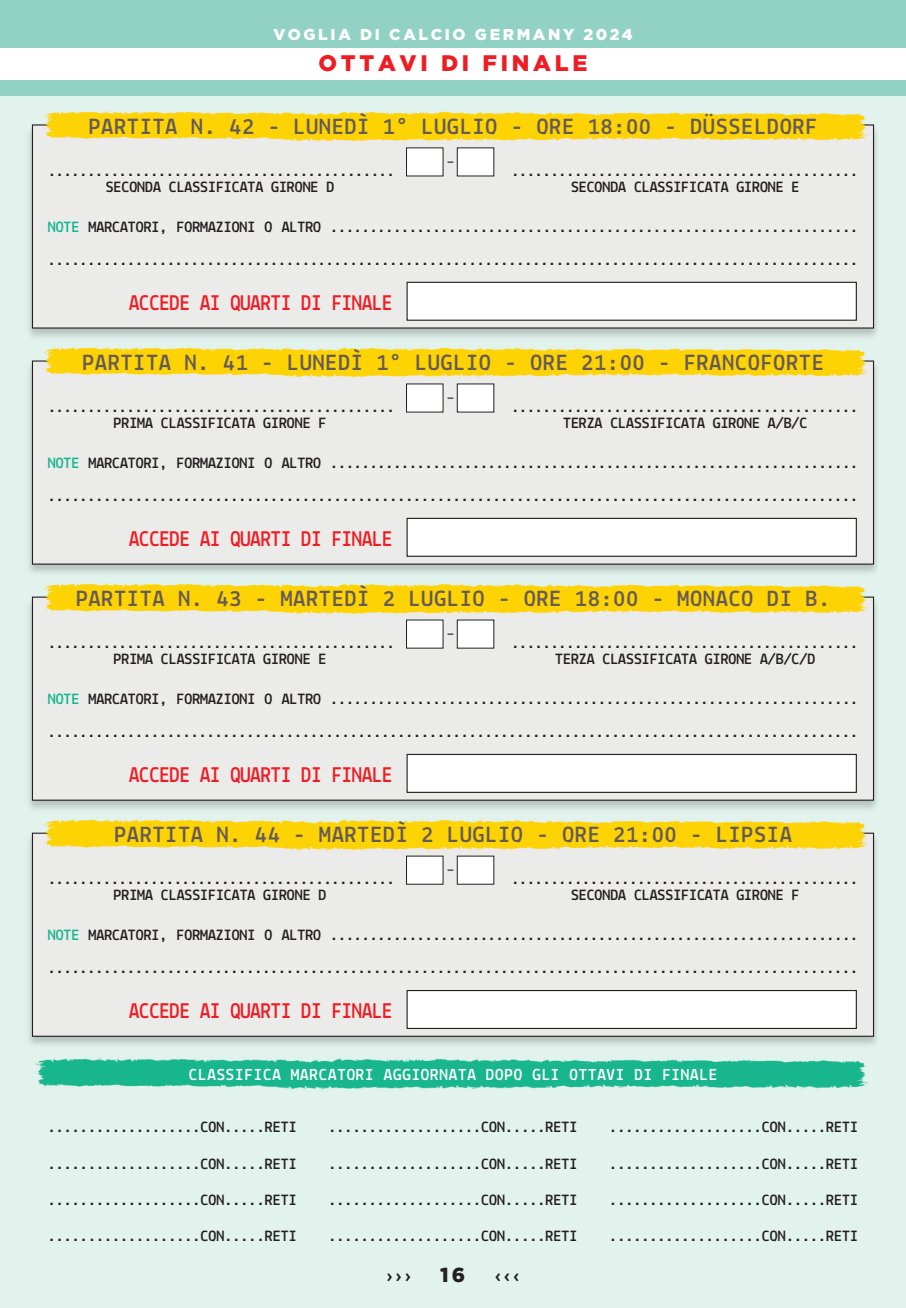
<style>
.page{position:relative;width:906px;height:1308px;background:#fff}
.page>*{position:absolute;margin:0;border:0;box-sizing:border-box;transform-origin:0 0}
.t1{font:700 23.18px "Lekton";letter-spacing:.05em;color:#645a57}
.t2{font:700 22.5px "Lekton";color:#ee1d23;scale:.9 1}
.t3{font:900 22.5px "Gotham";letter-spacing:.165em;color:#ee1d23}
.t4{font:20.25px "Lekton";color:#231f20}
.t5{font:900 20.25px "Gotham";color:#231f20}
.t6{font:500 18px "Gotham";color:#231f20}
.t7{font:700 16.88px "Lekton";letter-spacing:.05em;color:#fff}
.t8{font:700 15.75px/33.5px "Lekton";color:#231f20}
.t9{font:900 15.75px "Gotham";letter-spacing:.165em;color:#fff}
.s1{color:#fff}
.s2{color:#15b68d}
</style>
<div class="page">
<div style="left:0;top:0;width:906px;height:1307px;background:#e2f2ed"></div>
<div style="left:0;top:0;width:906px;height:96px;background:#92d2c4"></div>
<div style="left:0;top:48px;width:906px;height:32px;background:#fff"></div>
<img style="left:29px;top:124px;width:848px;height:213px">
<div style="left:33px;top:125px;width:840px;height:202px;background:#ebebea"></div>
<img style="left:32px;top:111px;width:842px;height:37px">
<div style="left:408px;top:283px;width:447px;height:37px;background:#fff"></div>
<div style="left:406px;top:282px;width:451px;height:39px;border:1px solid #231f20"></div>
<img style="left:29px;top:360px;width:848px;height:213px">
<div style="left:33px;top:361px;width:840px;height:202px;background:#ebebea"></div>
<img style="left:32px;top:347px;width:842px;height:37px">
<div style="left:408px;top:519px;width:447px;height:36px;background:#fff"></div>
<div style="left:406px;top:518px;width:451px;height:39px;border:1px solid #231f20"></div>
<img style="left:29px;top:596px;width:848px;height:213px">
<div style="left:33px;top:597px;width:840px;height:202px;background:#ebebea"></div>
<img style="left:32px;top:583px;width:842px;height:37px">
<div style="left:408px;top:755px;width:447px;height:36px;background:#fff"></div>
<div style="left:406px;top:754px;width:451px;height:39px;border:1px solid #231f20"></div>
<img style="left:29px;top:833px;width:848px;height:212px">
<div style="left:33px;top:833px;width:840px;height:202px;background:#ebebea"></div>
<img style="left:32px;top:819px;width:842px;height:37px">
<div style="left:408px;top:991px;width:447px;height:36px;background:#fff"></div>
<div style="left:406px;top:990px;width:451px;height:39px;border:1px solid #231f20"></div>
<img style="left:35px;top:1058px;width:833px;height:32px">
<p class="t9" style="left:273px;top:28px;width:361px">VOGLIA DI CALCIO GERMANY 2024</p>
<h2 class="t3" style="left:318px;top:55px;width:270px">OTTAVI DI FINALE</h2>
<h1 class="t1" style="left:89px;top:112px;width:730px">PARTITA N. 42 - LUNEDÌ 1° LUGLIO - ORE 18:00 - DÜSSELDORF</h1>
<p class="t8" style="left:48px;top:154px;width:348px">............................................</p>
<p class="t4" style="left:405px;top:148px;width:92px"><span class="s1">■</span>-<span class="s1">■</span></p>
<p class="t8" style="left:511px;top:154px;width:348px">............................................</p>
<p class="t8" style="left:106px;top:170px;width:230px">SECONDA CLASSIFICATA GIRONE D</p>
<p class="t8" style="left:48px;top:209px;width:811px"><span class="s2">NOTE</span> MARCATORI, FORMAZIONI O ALTRO ................................................................... ......................................................................................................</p>
<p class="t8" style="left:571px;top:170px;width:230px">SECONDA CLASSIFICATA GIRONE E</p>
<h2 class="t2" style="left:129px;top:289px;width:294px">ACCEDE AI QUARTI DI FINALE</h2>
<h1 class="t1" style="left:82px;top:348px;width:742px">PARTITA N. 41 - LUNEDÌ 1° LUGLIO - ORE 21:00 - FRANCOFORTE</h1>
<p class="t8" style="left:48px;top:390px;width:348px">............................................</p>
<p class="t4" style="left:405px;top:384px;width:92px"><span class="s1">■</span>-<span class="s1">■</span></p>
<p class="t8" style="left:511px;top:390px;width:348px">............................................</p>
<p class="t8" style="left:563px;top:406px;width:246px">TERZA CLASSIFICATA GIRONE A/B/C</p>
<p class="t8" style="left:114px;top:406px;width:214px">PRIMA CLASSIFICATA GIRONE F</p>
<p class="t8" style="left:48px;top:445px;width:811px"><span class="s2">NOTE</span> MARCATORI, FORMAZIONI O ALTRO ................................................................... ......................................................................................................</p>
<h2 class="t2" style="left:129px;top:525px;width:294px">ACCEDE AI QUARTI DI FINALE</h2>
<h1 class="t1" style="left:76px;top:584px;width:755px">PARTITA N. 43 - MARTEDÌ 2 LUGLIO - ORE 18:00 - MONACO DI B.</h1>
<p class="t8" style="left:48px;top:626px;width:348px">............................................</p>
<p class="t4" style="left:405px;top:620px;width:92px"><span class="s1">■</span>-<span class="s1">■</span></p>
<p class="t8" style="left:511px;top:626px;width:348px">............................................</p>
<p class="t8" style="left:555px;top:642px;width:261px">TERZA CLASSIFICATA GIRONE A/B/C/D</p>
<p class="t8" style="left:114px;top:642px;width:214px">PRIMA CLASSIFICATA GIRONE E</p>
<p class="t8" style="left:48px;top:681px;width:811px"><span class="s2">NOTE</span> MARCATORI, FORMAZIONI O ALTRO ................................................................... ......................................................................................................</p>
<h2 class="t2" style="left:129px;top:761px;width:294px">ACCEDE AI QUARTI DI FINALE</h2>
<h1 class="t1" style="left:114px;top:820px;width:678px">PARTITA N. 44 - MARTEDÌ 2 LUGLIO - ORE 21:00 - LIPSIA</h1>
<p class="t8" style="left:48px;top:862px;width:348px">............................................</p>
<p class="t4" style="left:405px;top:856px;width:92px"><span class="s1">■</span>-<span class="s1">■</span></p>
<p class="t8" style="left:511px;top:862px;width:348px">............................................</p>
<p class="t8" style="left:114px;top:878px;width:214px">PRIMA CLASSIFICATA GIRONE D</p>
<p class="t8" style="left:48px;top:917px;width:811px"><span class="s2">NOTE</span> MARCATORI, FORMAZIONI O ALTRO ................................................................... ......................................................................................................</p>
<p class="t8" style="left:571px;top:878px;width:230px">SECONDA CLASSIFICATA GIRONE F</p>
<h2 class="t2" style="left:129px;top:997px;width:294px">ACCEDE AI QUARTI DI FINALE</h2>
<p class="t7" style="left:189px;top:1064px;width:530px">CLASSIFICA MARCATORI AGGIORNATA DOPO GLI OTTAVI DI FINALE</p>
<p class="t8" style="left:48px;top:1110px;width:250px">...................CON.....RETI</p>
<p class="t8" style="left:48px;top:1146px;width:250px">...................CON.....RETI</p>
<p class="t8" style="left:48px;top:1182px;width:250px">...................CON.....RETI</p>
<p class="t8" style="left:48px;top:1218px;width:250px">...................CON.....RETI</p>
<p class="t8" style="left:328px;top:1110px;width:250px">...................CON.....RETI</p>
<p class="t8" style="left:328px;top:1146px;width:250px">...................CON.....RETI</p>
<p class="t8" style="left:328px;top:1182px;width:250px">...................CON.....RETI</p>
<p class="t8" style="left:328px;top:1218px;width:250px">...................CON.....RETI</p>
<p class="t6" style="left:386px;top:1267px;width:26px">›››</p>
<p class="t5" style="left:440px;top:1267px;width:26px">16</p>
<p class="t6" style="left:495px;top:1267px;width:26px">‹‹‹</p>
<p class="t8" style="left:609px;top:1110px;width:250px">...................CON.....RETI</p>
<p class="t8" style="left:609px;top:1146px;width:250px">...................CON.....RETI</p>
<p class="t8" style="left:609px;top:1182px;width:250px">...................CON.....RETI</p>
<p class="t8" style="left:609px;top:1218px;width:250px">...................CON.....RETI</p>
</div>
